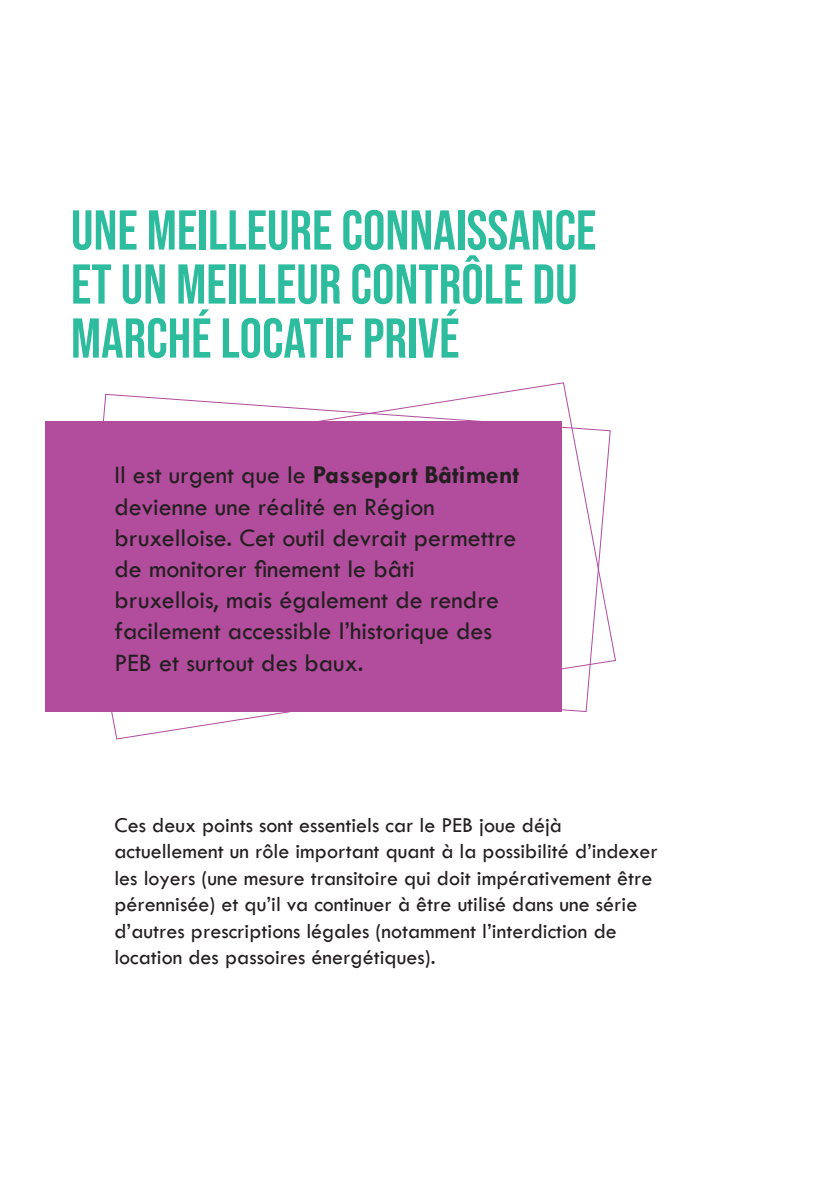
<style>
.page{position:relative;width:840px;height:1191px;background:#fff}
.page>*{position:absolute;margin:0;border:0;box-sizing:border-box;transform-origin:0 0}
.t1{font:56px/54px "Bebas Neue";color:#2dbc9e}
.t2{font:26px/31.2px "Tw Cen";color:#231f20}
.t3{font:22px/26.4px "Tw Cen";color:#231f20}
.s1{font-weight:700}
</style>
<div class="page">
<div style="left:45px;top:422px;width:517px;height:290px;background:#b24c9d"></div>
<svg style="left:80px;top:393px;width:531px;height:319px"></svg>
<p class="t1" style="left:71px;top:203px;width:526px">UNE MEILLEURE CONNAISSANCE<br>ET UN MEILLEUR CONTRÔLE DU<br>MARCHÉ LOCATIF PRIVÉ</p>
<p class="t2" style="left:114px;top:459px;width:406px">Il est urgent que le <span class="s1">Passeport Bâtiment </span>devienne une réalité en Région bruxelloise. Cet outil devrait permettre de monitorer finement le bâti bruxellois, mais également de rendre facilement accessible l’historique des PEB et surtout des baux.</p>
<p class="t3" style="left:114px;top:811px;width:544px">Ces deux points sont essentiels car le PEB joue déjà actuellement un rôle important quant à la possibilité d’indexer les loyers (une mesure transitoire qui doit impérativement être pérennisée) et qu’il va continuer à être utilisé dans une série d’autres prescriptions légales (notamment l’interdiction de location des passoires énergétiques).</p>
</div>
